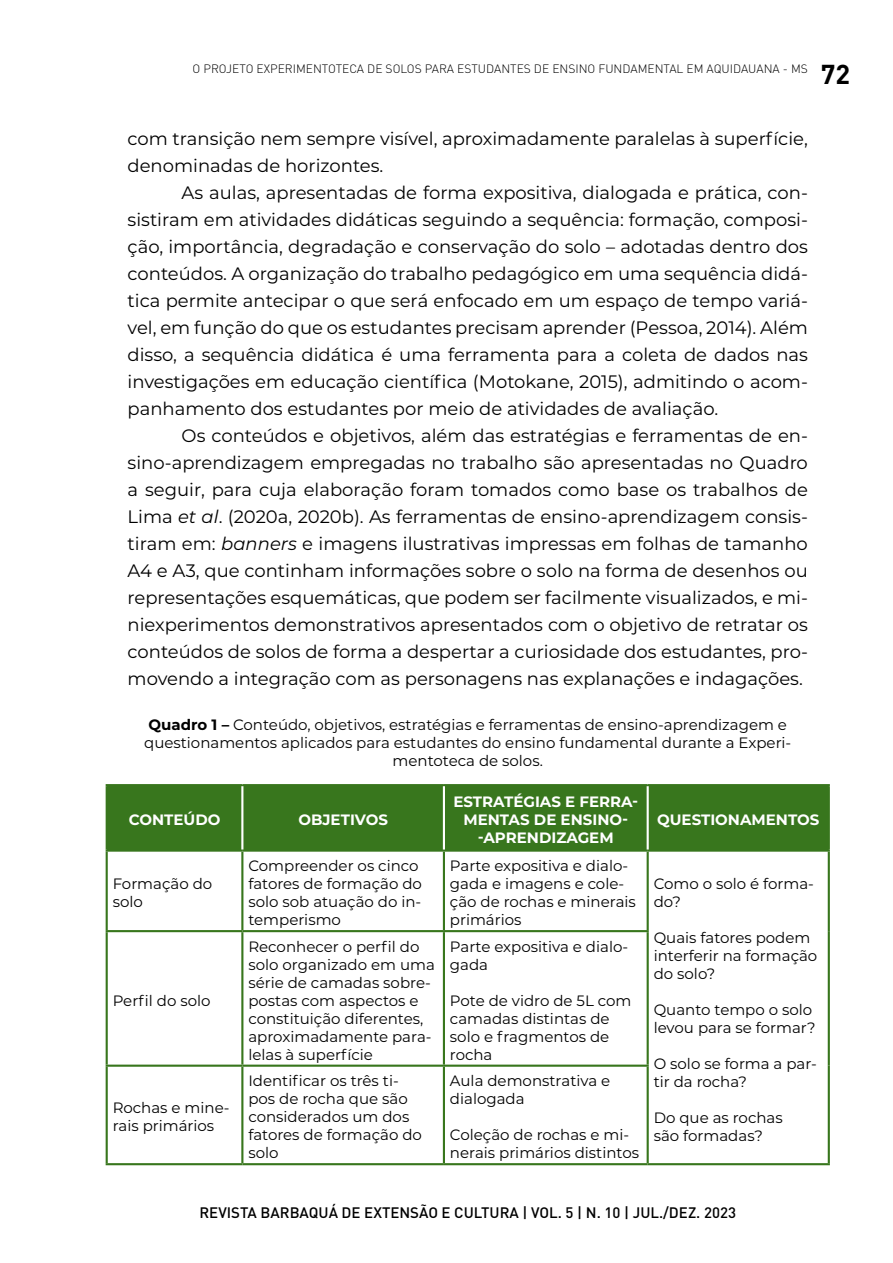
<style>
.page{position:relative;width:893px;height:1263px;background:#fff}
.page>*{position:absolute;margin:0;border:0;box-sizing:border-box;transform-origin:0 0}
.t1{font:700 27px "DIN";color:#000}
.t2{font:18px/27px "Montserrat";color:#000;text-align:justify}
.t3{font:15px/18px "Montserrat";color:#000}
.t4{font:700 15px/18px "Montserrat";color:#fff;text-align:center}
.t5{font:500 15px "DIN";color:#000}
.t6{font:300 12px "DIN";color:#000}
.s1{font-style:italic}
.s2{font-weight:700}
</style>
<div class="page">
<div style="left:108px;top:786px;width:720px;height:63px;background:#38761d"></div>
<hr style="left:106px;top:784px;width:136px;height:2px;background:#38761d">
<hr style="left:106px;top:786px;width:2px;height:63px;background:#38761d">
<hr style="left:242px;top:784px;width:202px;height:2px;background:#38761d">
<hr style="left:444px;top:784px;width:204px;height:2px;background:#38761d">
<hr style="left:648px;top:784px;width:182px;height:2px;background:#38761d">
<hr style="left:828px;top:786px;width:2px;height:63px;background:#38761d">
<hr style="left:106px;top:849px;width:136px;height:3px;background:#38761d">
<hr style="left:106px;top:852px;width:2px;height:78px;background:#38761d">
<hr style="left:242px;top:849px;width:202px;height:3px;background:#38761d">
<hr style="left:241px;top:852px;width:2px;height:78px;background:#38761d">
<hr style="left:444px;top:849px;width:204px;height:3px;background:#38761d">
<hr style="left:443px;top:852px;width:2px;height:78px;background:#38761d">
<hr style="left:648px;top:849px;width:182px;height:3px;background:#38761d">
<hr style="left:647px;top:852px;width:2px;height:78px;background:#38761d">
<hr style="left:828px;top:852px;width:2px;height:79px;background:#38761d">
<hr style="left:828px;top:931px;width:2px;height:135px;background:#38761d">
<hr style="left:828px;top:1066px;width:2px;height:97px;background:#38761d">
<hr style="left:106px;top:930px;width:136px;height:2px;background:#38761d">
<hr style="left:106px;top:932px;width:2px;height:132px;background:#38761d">
<hr style="left:242px;top:930px;width:202px;height:2px;background:#38761d">
<hr style="left:241px;top:932px;width:2px;height:132px;background:#38761d">
<hr style="left:444px;top:930px;width:205px;height:2px;background:#38761d">
<hr style="left:443px;top:932px;width:2px;height:132px;background:#38761d">
<hr style="left:647px;top:932px;width:2px;height:132px;background:#38761d">
<hr style="left:106px;top:1064px;width:136px;height:3px;background:#38761d">
<hr style="left:106px;top:1067px;width:2px;height:96px;background:#38761d">
<hr style="left:242px;top:1064px;width:202px;height:3px;background:#38761d">
<hr style="left:241px;top:1067px;width:2px;height:96px;background:#38761d">
<hr style="left:444px;top:1064px;width:205px;height:3px;background:#38761d">
<hr style="left:443px;top:1067px;width:2px;height:96px;background:#38761d">
<hr style="left:647px;top:1067px;width:2px;height:96px;background:#38761d">
<hr style="left:106px;top:1163px;width:136px;height:2px;background:#38761d">
<hr style="left:242px;top:1163px;width:202px;height:2px;background:#38761d">
<hr style="left:444px;top:1163px;width:204px;height:2px;background:#38761d">
<hr style="left:648px;top:1163px;width:182px;height:2px;background:#38761d">
<hr style="left:241px;top:786px;width:2px;height:63px;background:#fff">
<hr style="left:443px;top:786px;width:2px;height:63px;background:#fff">
<hr style="left:647px;top:786px;width:2px;height:63px;background:#fff">
<p class="t6" style="left:193px;top:61px;width:617px">O PROJETO EXPERIMENTOTECA DE SOLOS PARA ESTUDANTES DE ENSINO FUNDAMENTAL EM AQUIDAUANA - MS</p>
<h1 class="t1" style="left:821px;top:56px;width:31px">72</h1>
<p class="t2" style="left:128px;top:124px;width:682px">com transição nem sempre visível, aproximadamente paralelas à superfície, denominadas de horizontes.</p>
<p class="t2" style="left:128px;top:178px;width:682px;text-indent:54px">As aulas, apresentadas de forma expositiva, dialogada e prática, con&shy;sistiram em atividades didáticas seguindo a sequência: formação, composi&shy;ção, importância, degradação e conservação do solo – adotadas dentro dos conteúdos. A organização do trabalho pedagógico em uma sequência didá&shy;tica permite antecipar o que será enfocado em um espaço de tempo variá&shy;vel, em função do que os estudantes precisam aprender (Pessoa, 2014). Além disso, a sequência didática é uma ferramenta para a coleta de dados nas investigações em educação científica (Motokane, 2015), admitindo o acom&shy;panhamento dos estudantes por meio de atividades de avaliação.</p>
<p class="t2" style="left:128px;top:421px;width:682px;text-indent:54px">Os conteúdos e objetivos, além das estratégias e ferramentas de en&shy;sino-aprendizagem empregadas no trabalho são apresentadas no Quadro a seguir, para cuja elaboração foram tomados como base os trabalhos de Lima <span class="s1">et al</span>. (2020a, 2020b). As ferramentas de ensino-aprendizagem consis&shy;tiram em: <span class="s1">banners</span> e imagens ilustrativas impressas em folhas de tamanho A4 e A3, que continham informações sobre o solo na forma de desenhos ou representações esquemáticas, que podem ser facilmente visualizados, e mi&shy;niexperimentos demonstrativos apresentados com o objetivo de retratar os conteúdos de solos de forma a despertar a curiosidade dos estudantes, pro&shy;movendo a integração com as personagens nas explanações e indagações.</p>
<p class="t3" style="left:144px;top:715px;width:649px;text-align:center"><span class="s2">Quadro 1 –</span> Conteúdo, objetivos, estratégias e ferramentas de ensino-aprendizagem e questionamentos aplicados para estudantes do ensino fundamental durante a Experi&shy;mentoteca de solos.</p>
<p class="t4" style="left:129px;top:810px;width:93px">CONTEÚDO</p>
<p class="t4" style="left:298px;top:810px;width:91px">OBJETIVOS</p>
<p class="t4" style="left:453px;top:792px;width:186px">ESTRATÉGIAS E FERRA-<br>MENTAS DE ENSINO--APRENDIZAGEM</p>
<p class="t3" style="left:113px;top:874px;width:101px">Formação do solo</p>
<p class="t3" style="left:113px;top:991px;width:99px">Perfil do solo</p>
<p class="t3" style="left:113px;top:1098px;width:118px">Rochas e mine&shy;rais primários</p>
<p class="t3" style="left:248px;top:856px;width:175px">Compreender os cinco fatores de formação do solo sob atuação do in&shy;temperismo</p>
<p class="t3" style="left:450px;top:856px;width:187px">Parte expositiva e dialo&shy;gada e imagens e cole&shy;ção de rochas e minerais primários</p>
<p class="t3" style="left:248px;top:937px;width:188px">Reconhecer o perfil do solo organizado em uma série de camadas sobre&shy;postas com aspectos e constituição diferentes, aproximadamente para&shy;lelas à superfície</p>
<p class="t3" style="left:450px;top:937px;width:180px">Parte expositiva e dialo&shy;gada</p>
<p class="t3" style="left:450px;top:991px;width:183px">Pote de vidro de 5L com camadas distintas de solo e fragmentos de rocha</p>
<p class="t3" style="left:248px;top:1071px;width:175px">Identificar os três ti&shy;pos de rocha que são considerados um dos fatores de formação do solo</p>
<p class="t3" style="left:450px;top:1071px;width:162px">Aula demonstrativa e dialogada</p>
<p class="t3" style="left:450px;top:1125px;width:191px">Coleção de rochas e mi&shy;nerais primários distintos</p>
<p class="t4" style="left:657px;top:810px;width:164px">QUESTIONAMENTOS</p>
<p class="t3" style="left:654px;top:874px;width:162px">Como o solo é forma&shy;do?</p>
<p class="t3" style="left:654px;top:928px;width:165px">Quais fatores podem interferir na formação do solo?</p>
<p class="t3" style="left:654px;top:1000px;width:163px">Quanto tempo o solo levou para se formar?</p>
<p class="t3" style="left:654px;top:1054px;width:165px">O solo se forma a par&shy;tir da rocha?</p>
<p class="t3" style="left:654px;top:1108px;width:130px">Do que as rochas são formadas?</p>
<p class="t5" style="left:199px;top:1203px;width:538px">REVISTA BARBAQUÁ DE EXTENSÃO E CULTURA | VOL. 5 | N. 10 | JUL./DEZ. 2023</p>
</div>
